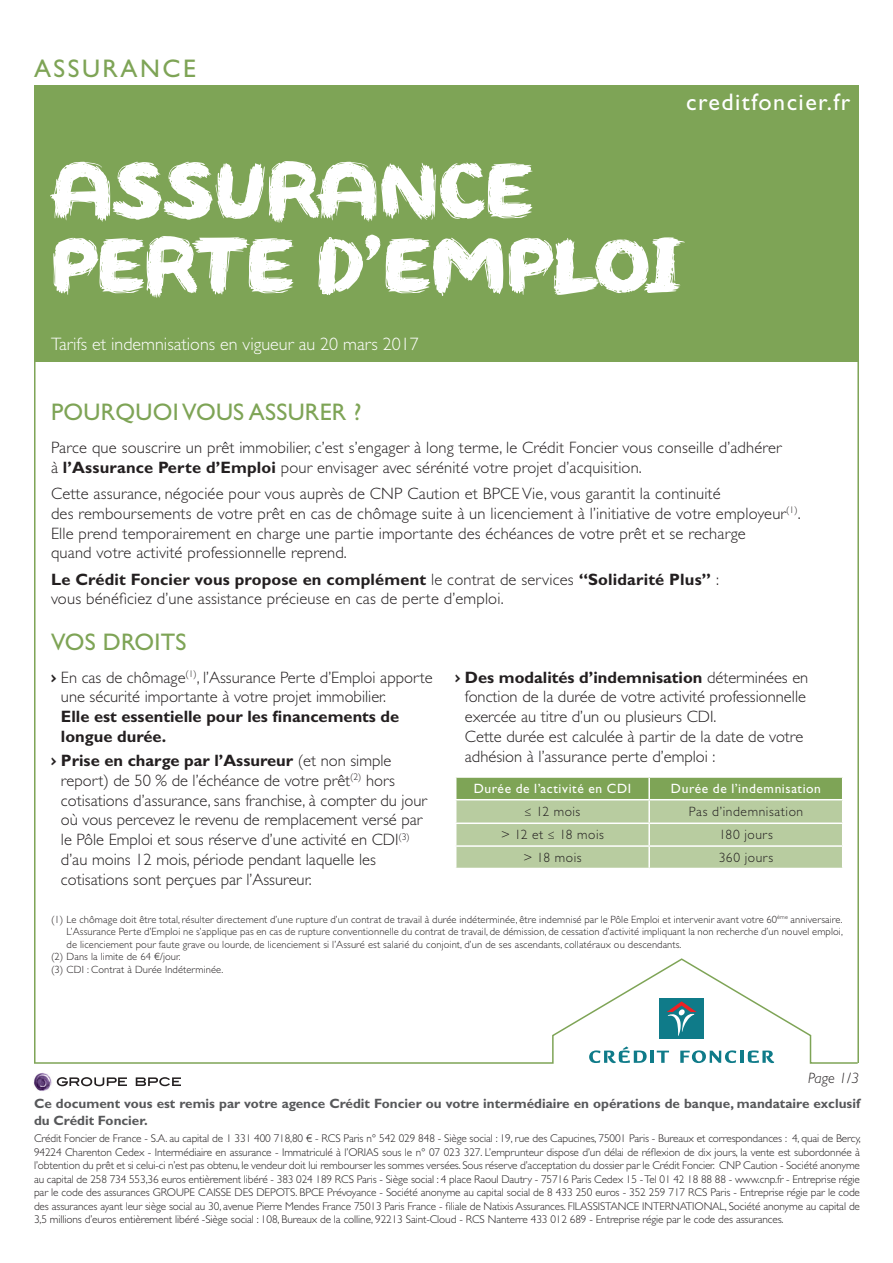
<style>
.page{position:relative;width:893px;height:1263px;background:#fff}
.page>*{position:absolute;margin:0;border:0;box-sizing:border-box;transform-origin:0 0}
.t1{font:90px/75px "Credit Foncier Title";color:#fff}
.t2{font:25.5px "Gill Sans Std";letter-spacing:.1em;color:#7ea456}
.t3{font:24px "Gill Sans Std";letter-spacing:.01em;color:#7ea456}
.t4{font:24px "Gill Sans Std";letter-spacing:.06em;color:#fff}
.t5{font:300 18px "Gill Sans Std";color:#fff}
.t6{font:300 16.5px/19.8px "Gill Sans Std";letter-spacing:.01em;color:#231f20}
.t7{font:700 16.5px/19.8px "Gill Sans Std";color:#231f20}
.t8{font:italic 300 15px "Gill Sans Std";color:#231f20}
.t9{font:700 13.5px/16.2px "Gill Sans Std";color:#57585a}
.t10{font:300 13.5px "Gill Sans Std";letter-spacing:.04em;color:#231f20}
.t11{font:13.5px "Gill Sans Std";letter-spacing:.045em;color:#fff}
.t12{font:300 11.25px/13.5px "Gill Sans Std";letter-spacing:-.01em;color:#231f20;text-align:justify}
.t13{font:300 10.5px "Gill Sans Std";letter-spacing:.01em;color:#231f20}
.s1{font-weight:700}
.s2{font-family:"Credit Foncier Title";font-weight:400}
</style>
<div class="page">
<div style="left:34px;top:85px;width:825px;height:276px;background:#7ea456"></div>
<img style="left:33px;top:1073px;width:19px;height:18px">
<svg style="left:57px;top:1077px;width:70px;height:9px"></svg>
<svg style="left:136px;top:1077px;width:45px;height:9px"></svg>
<svg style="left:34px;top:957px;width:825px;height:107px"></svg>
<div style="left:660px;top:998px;width:44px;height:41px;background:#0f7b89"></div>
<hr style="left:650px;top:1051px;width:4px;height:12px;background:#0f7b89">
<svg style="left:657px;top:1051px;width:12px;height:12px"></svg>
<svg style="left:589px;top:1046px;width:58px;height:17px"></svg>
<svg style="left:680px;top:1050px;width:94px;height:13px"></svg>
<svg style="left:667px;top:1001px;width:30px;height:35px"></svg>
<svg style="left:456px;top:777px;width:387px;height:91px;background:#afc695"></svg>
<h2 class="t2" style="left:34px;top:54px;width:163px">ASSURANCE</h2>
<h3 class="t4" style="left:686px;top:88px;width:166px">creditfoncier.fr</h3>
<h1 class="t1" style="left:51px;top:154px;width:633px">ASSURANCE<br>PERTE D’EMPLOI</h1>
<p class="t5" style="left:51px;top:334px;width:369px">Tarifs et indemnisations en vigueur au 20 mars 2017</p>
<h3 class="t3" style="left:51px;top:398px;width:312px">POURQUOI VOUS ASSURER ?</h3>
<p class="t6" style="left:51px;top:438px;width:732px">Parce que souscrire un prêt immobilier, c’est s’engager à long terme, le Crédit Foncier vous conseille d’adhérer à <span class="s1">l’Assurance Perte d’Emploi</span> pour envisager avec sérénité votre projet d’acquisition.</p>
<p class="t6" style="left:51px;top:484px;width:751px">Cette assurance, négociée pour vous auprès de CNP Caution et BPCE Vie, vous garantit la continuité<br>des remboursements de votre prêt en cas de chômage suite à un licenciement à l’initiative de votre employeur<sup>(1)</sup>.<br>Elle prend temporairement en charge une partie importante des échéances de votre prêt et se recharge<br>quand votre activité professionnelle reprend.</p>
<p class="t6" style="left:51px;top:569px;width:669px"><span class="s1">Le Crédit Foncier vous propose en complément</span> le contrat de services <span class="s1">“Solidarité Plus”</span> : vous bénéficiez d’une assistance précieuse en cas de perte d’emploi.</p>
<h3 class="t3" style="left:51px;top:628px;width:137px">VOS DROITS</h3>
<p class="t6" style="left:61px;top:667px;width:373px;text-indent:-10px"><span class="s2">›</span> En cas de chômage<sup>(1)</sup>, l’Assurance Perte d’Emploi apporte une sécurité importante à votre projet immobilier.</p>
<p class="t7" style="left:61px;top:707px;width:340px">Elle est essentielle pour les financements de longue durée.</p>
<p class="t6" style="left:61px;top:751px;width:368px;text-indent:-10px"><span class="s2">›</span> <span class="s1">Prise en charge par l’Assureur</span> (et non simple report) de 50 % de l’échéance de votre prêt<sup>(2)</sup> hors cotisations d’assurance, sans franchise, à compter du jour où vous percevez le revenu de remplacement versé par le Pôle Emploi et sous réserve d’une activité en CDI<sup>(3) </sup>d’au moins 12 mois, période pendant laquelle les cotisations sont perçues par l’Assureur.</p>
<p class="t6" style="left:465px;top:667px;width:345px;text-indent:-10px"><span class="s2">›</span> <span class="s1">Des modalités d’indemnisation</span> déterminées en fonction de la durée de votre activité professionnelle exercée au titre d’un ou plusieurs CDI.<br>Cette durée est calculée à partir de la date de votre adhésion à l’assurance perte d’emploi :</p>
<p class="t11" style="left:474px;top:781px;width:159px">Durée de l’activité en CDI</p>
<p class="t11" style="left:671px;top:781px;width:151px">Durée de l’indemnisation</p>
<p class="t10" style="left:525px;top:804px;width:57px">≤ 12 mois</p>
<p class="t10" style="left:689px;top:804px;width:116px">Pas d’indemnisation</p>
<p class="t10" style="left:501px;top:827px;width:104px">&gt; 12 et ≤ 18 mois</p>
<p class="t10" style="left:719px;top:827px;width:55px">180 jours</p>
<p class="t10" style="left:523px;top:850px;width:60px">&gt; 18 mois</p>
<p class="t10" style="left:719px;top:850px;width:56px">360 jours</p>
<p class="t13" style="left:51px;top:913px;width:793px">(1) Le chômage doit être total, résulter directement d’une rupture d’un contrat de travail à durée indéterminée, être indemnisé par le Pôle Emploi et intervenir avant votre 60<sup>ème</sup> anniversaire.</p>
<p class="t13" style="left:67px;top:926px;width:778px">L’Assurance Perte d’Emploi ne s’applique pas en cas de rupture conventionnelle du contrat de travail, de démission, de cessation d’activité impliquant la non recherche d’un nouvel emploi,</p>
<p class="t13" style="left:67px;top:938px;width:616px">de licenciement pour faute grave ou lourde, de licenciement si l’Assuré est salarié du conjoint, d’un de ses ascendants, collatéraux ou descendants.</p>
<p class="t13" style="left:51px;top:951px;width:131px">(2) Dans la limite de 64 €/jour.</p>
<p class="t13" style="left:51px;top:963px;width:174px">(3) CDI : Contrat à Durée Indéterminée.</p>
<p class="t8" style="left:808px;top:1069px;width:52px">Page 1/3</p>
<p class="t9" style="left:34px;top:1096px;width:828px">Ce document vous est remis par votre agence Crédit Foncier ou votre intermédiaire en opérations de banque, mandataire exclusif du Crédit Foncier.</p>
<p class="t12" style="left:34px;top:1132px;width:828px">Crédit Foncier de France - S.A. au capital de 1 331 400 718,80 € - RCS Paris n° 542 029 848 - Siège social : 19, rue des Capucines, 75001 Paris - Bureaux et correspondances : 4, quai de Bercy, 94224 Charenton Cedex - Intermédiaire en assurance - Immatriculé à l’ORIAS sous le n° 07 023 327. L’emprunteur dispose d’un délai de réflexion de dix jours, la vente est subordonnée à l’obtention du prêt et si celui-ci n’est pas obtenu, le vendeur doit lui rembourser les sommes versées. Sous réserve d’acceptation du dossier par le Crédit Foncier. CNP Caution - Société anonyme au capital de 258 734 553,36 euros entièrement libéré - 383 024 189 RCS Paris - Siège social : 4 place Raoul Dautry - 75716 Paris Cedex 15 - Tel 01 42 18 88 88 - www.cnp.fr - Entreprise régie par le code des assurances GROUPE CAISSE DES DEPOTS. BPCE Prévoyance - Société anonyme au capital social de 8 433 250 euros - 352 259 717 RCS Paris - Entreprise régie par le code des assurances ayant leur siège social au 30, avenue Pierre Mendes France 75013 Paris France - filiale de Natixis Assurances. FILASSISTANCE INTERNATIONAL, Société anonyme au capital de 3,5 millions d’euros entièrement libéré -Siège social : 108, Bureaux de la colline, 92213 Saint-Cloud - RCS Nanterre 433 012 689 - Entreprise régie par le code des assurances.</p>
</div>
